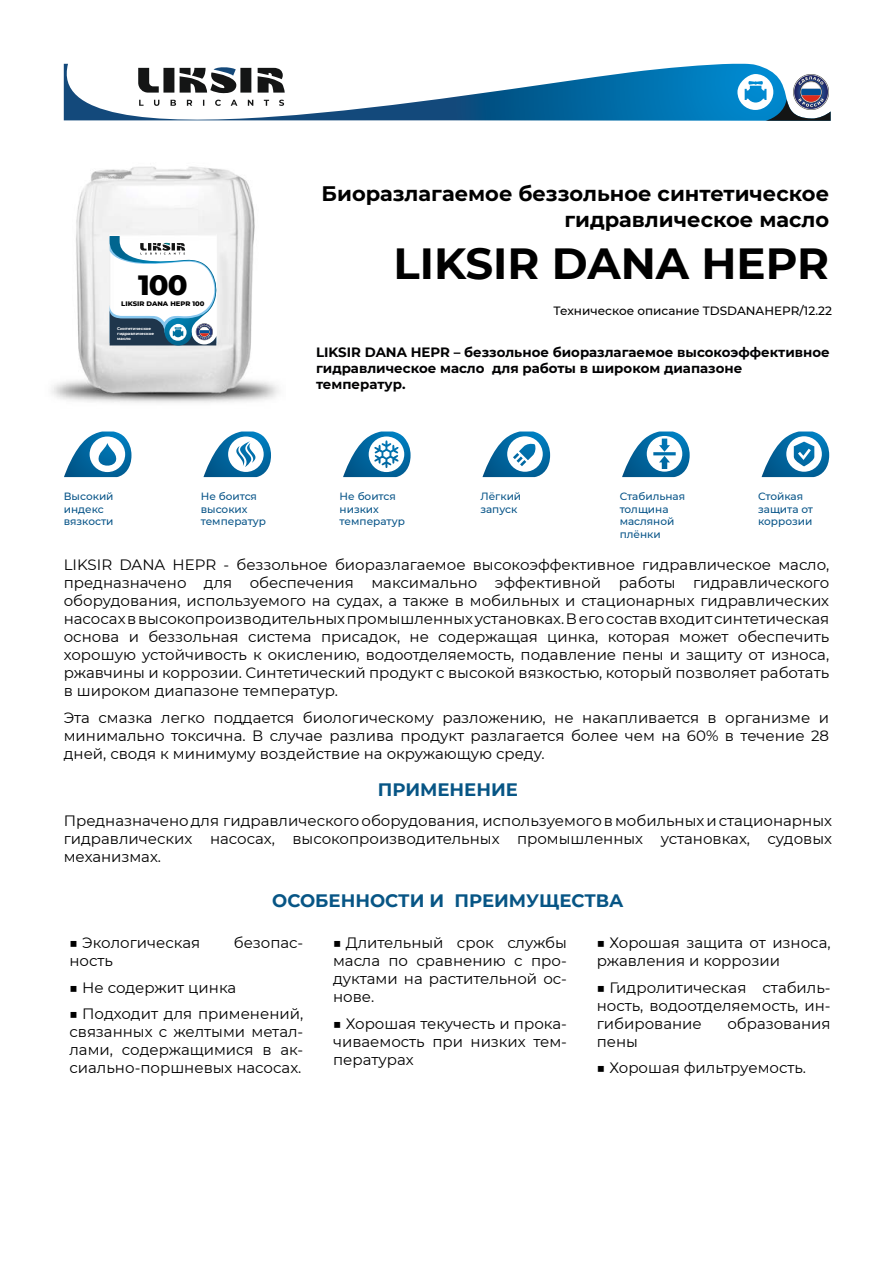
<style>
.page{position:relative;width:893px;height:1263px;background:#fff}
.page>*{position:absolute;margin:0;border:0;box-sizing:border-box;transform-origin:0 0}
.t1{font:700 43.5px "Montserrat";color:#000}
.t2{font:800 28.5px "Montserrat";color:#000}
.t3{font:700 21px/25.2px "Montserrat";color:#000;text-align:right}
.t4{font:700 18px "Montserrat";color:#075585}
.t5{font:15px/18px "Montserrat";color:#000;text-align:justify}
.t6{font:700 13.5px/16.2px "Montserrat";color:#020203}
.t7{font:500 12px "Montserrat";color:#000}
.t8{font:500 10.5px/12.6px "Montserrat";color:#095589}
.t9{font:800 6.75px "Montserrat";color:#000}
.t10{font:700 4.05px/4.8px "Montserrat";color:#fff}
</style>
<div class="page">
<svg style="left:63px;top:64px;width:712px;height:57px"></svg>
<svg style="left:138px;top:68px;width:146px;height:25px"></svg>
<svg style="left:139px;top:100px;width:145px;height:6px"></svg>
<svg style="left:737px;top:74px;width:94px;height:47px"></svg>
<svg style="left:64px;top:431px;width:67px;height:46px"></svg>
<svg style="left:203px;top:431px;width:68px;height:46px"></svg>
<svg style="left:343px;top:431px;width:68px;height:46px"></svg>
<svg style="left:482px;top:431px;width:68px;height:46px"></svg>
<svg style="left:622px;top:431px;width:68px;height:46px"></svg>
<svg style="left:762px;top:431px;width:67px;height:46px"></svg>
<img style="left:51px;top:166px;width:228px;height:237px">
<svg style="left:109px;top:236px;width:112px;height:109px"></svg>
<h2 class="t2" style="left:138px;top:264px;width:51px">100</h2>
<p class="t9" style="left:121px;top:299px;width:85px">LIKSIR DANA HEPR 100</p>
<p class="t10" style="left:117px;top:326px;width:38px">Синтетическое гидравлическое масло</p>
<h3 class="t3" style="left:322px;top:180px;width:509px">Биоразлагаемое беззольное синтетическое гидравлическое масло</h3>
<h1 class="t1" style="left:393px;top:232px;width:437px">LIKSIR DANA HEPR</h1>
<p class="t7" style="left:553px;top:303px;width:280px">Техническое описание TDSDANAHEPR/12.22</p>
<p class="t6" style="left:316px;top:343px;width:515px">LIKSIR DANA HEPR – беззольное биоразлагаемое высокоэффективное гидравлическое масло для работы в широком диапазоне температур.</p>
<p class="t8" style="left:64px;top:490px;width:51px">Высокий индекс вязкости</p>
<p class="t8" style="left:480px;top:490px;width:42px">Лёгкий запуск</p>
<p class="t8" style="left:620px;top:490px;width:67px">Стабильная толщина масляной плёнки</p>
<p class="t8" style="left:758px;top:490px;width:56px">Стойкая защита от коррозии</p>
<p class="t8" style="left:201px;top:490px;width:67px">Не боится высоких температур</p>
<p class="t8" style="left:340px;top:490px;width:67px">Не боится низких температур</p>
<p class="t5" style="left:64px;top:555px;width:767px">LIKSIR DANA HEPR - беззольное биоразлагаемое высокоэффективное гидравлическое масло, предназначено для обеспечения максимально эффективной работы гидравлического оборудования, используемого на судах, а также в мобильных и стационарных гидравлических насосах в высокопроизводительных промышленных установках. В его состав входит синтетическая основа и беззольная система присадок, не содержащая цинка, которая может обеспечить хорошую устойчивость к окислению, водоотделяемость, подавление пены и защиту от износа, ржавчины и коррозии. Синтетический продукт с высокой вязкостью, который позволяет работать в широком диапазоне температур.</p>
<p class="t5" style="left:64px;top:708px;width:767px">Эта смазка легко поддается биологическому разложению, не накапливается в организме и минимально токсична. В случае разлива продукт разлагается более чем на 60% в течение 28 дней, сводя к минимуму воздействие на окружающую среду.</p>
<p class="t4" style="left:378px;top:777px;width:142px">ПРИМЕНЕНИЕ</p>
<p class="t5" style="left:64px;top:811px;width:770px">Предназначено для гидравлического оборудования, используемого в мобильных и стационарных гидравлических насосах, высокопроизводительных промышленных установках, судовых механизмах.</p>
<p class="t4" style="left:272px;top:887px;width:353px">ОСОБЕННОСТИ И ПРЕИМУЩЕСТВА</p>
<p class="t5" style="left:69px;top:933px;width:133px">■ Экологическая</p>
<p class="t5" style="left:234px;top:933px;width:71px">безопас-</p>
<p class="t5" style="left:69px;top:951px;width:45px">ность</p>
<p class="t5" style="left:69px;top:978px;width:169px">■ Не содержит цинка</p>
<p class="t5" style="left:69px;top:1004px;width:236px">■ Подходит для применений, связанных с желтыми метал&shy;лами, содержащимися в ак&shy;сиально-поршневых насосах.</p>
<p class="t5" style="left:333px;top:933px;width:236px">■ Длительный срок службы масла по сравнению с про&shy;дуктами на растительной ос&shy;нове.</p>
<p class="t5" style="left:333px;top:1014px;width:236px">■ Хорошая текучесть и прока&shy;чиваемость при низких тем&shy;пературах</p>
<p class="t5" style="left:596px;top:933px;width:236px">■ Хорошая защита от износа, ржавления и коррозии</p>
<p class="t5" style="left:596px;top:978px;width:236px">■ Гидролитическая стабиль&shy;ность, водоотделяемость, ин&shy;гибирование</p>
<p class="t5" style="left:727px;top:1014px;width:105px">образования</p>
<p class="t5" style="left:597px;top:1032px;width:43px">пены</p>
<p class="t5" style="left:596px;top:1058px;width:211px">■ Хорошая фильтруемость.</p>
</div>
